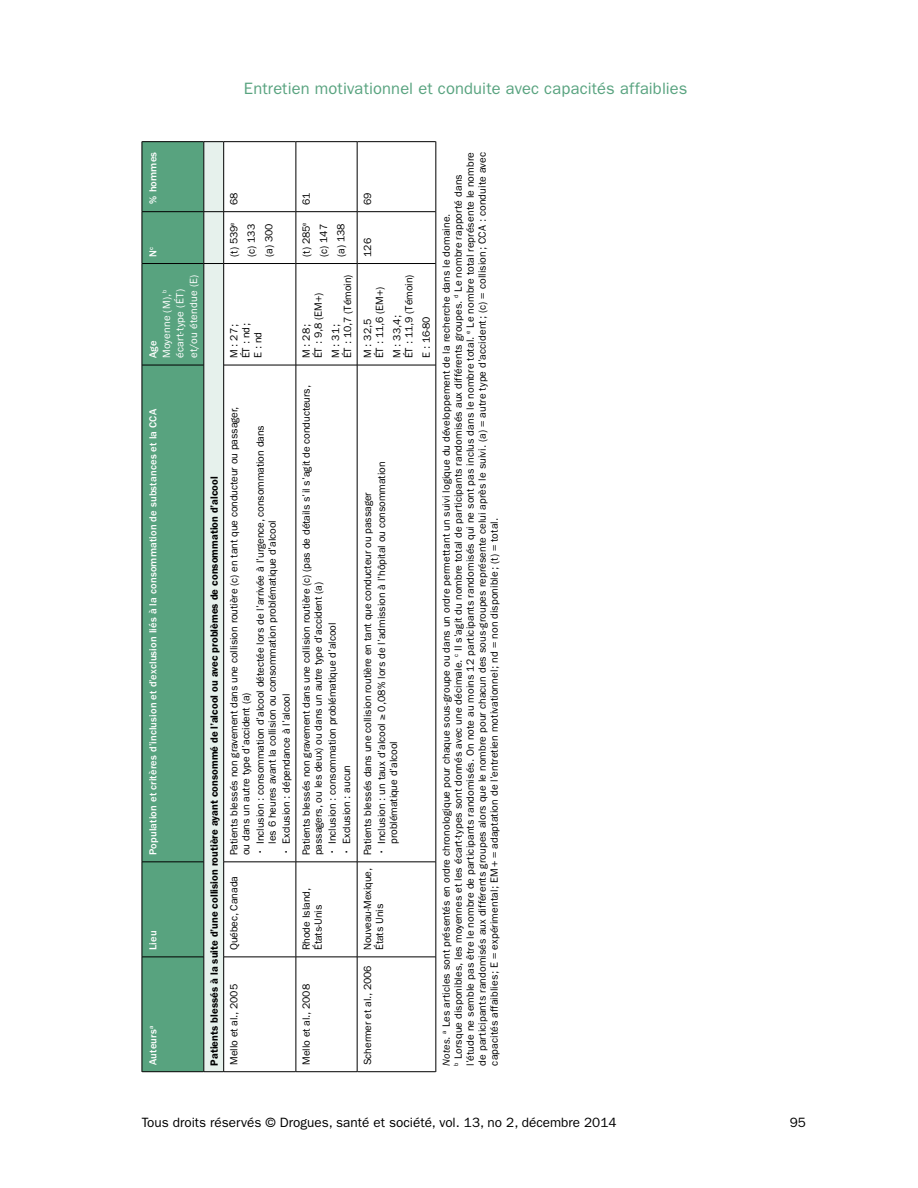
<style>
.page{position:relative;width:918px;height:1188px;background:#fff}
.page>*{position:absolute;margin:0;border:0;box-sizing:border-box;transform-origin:0 0}
.t1{font:16.5px "Franklin Gothic";letter-spacing:.01em;color:#58a37f}
.t2{font:13.5px "Franklin Gothic";color:#000}
.t3{font:10.5px/12px "Franklin Gothic";letter-spacing:-.01em;color:#000}
.t4{font:10.5px/12px "Franklin Gothic";letter-spacing:.01em;color:#000}
.t5{font:600 10.5px "Franklin Gothic";letter-spacing:.01em;color:#000}
.t6{font:500 10.5px "Franklin Gothic";letter-spacing:.015em;color:#fff}
.t7{font:10.5px/13.5px "Franklin Gothic";letter-spacing:.02em;color:#fff}
.s1{font-weight:500}
.s2{font-style:italic}
</style>
<div class="page">
<div style="left:143px;top:142px;width:61px;height:929px;background:#58a37f"></div>
<div style="left:205px;top:141px;width:18px;height:931px;background:#e6f1ec"></div>
<hr style="left:223px;top:957px;width:1px;height:115px;background:#000">
<hr style="left:224px;top:1071px;width:72px;height:1px;background:#000">
<hr style="left:223px;top:862px;width:1px;height:95px;background:#000">
<hr style="left:224px;top:957px;width:72px;height:1px;background:#000">
<hr style="left:223px;top:365px;width:1px;height:497px;background:#000">
<hr style="left:224px;top:862px;width:72px;height:1px;background:#000">
<hr style="left:223px;top:264px;width:1px;height:101px;background:#000">
<hr style="left:224px;top:365px;width:72px;height:1px;background:#000">
<hr style="left:223px;top:212px;width:1px;height:52px;background:#000">
<hr style="left:224px;top:263px;width:72px;height:1px;background:#000">
<hr style="left:223px;top:141px;width:1px;height:71px;background:#000">
<hr style="left:224px;top:211px;width:72px;height:1px;background:#000">
<hr style="left:224px;top:141px;width:72px;height:1px;background:#000">
<hr style="left:296px;top:957px;width:1px;height:115px;background:#000">
<hr style="left:296px;top:1071px;width:61px;height:1px;background:#000">
<hr style="left:296px;top:862px;width:1px;height:95px;background:#000">
<hr style="left:296px;top:957px;width:61px;height:1px;background:#000">
<hr style="left:296px;top:365px;width:1px;height:497px;background:#000">
<hr style="left:296px;top:862px;width:61px;height:1px;background:#000">
<hr style="left:296px;top:264px;width:1px;height:101px;background:#000">
<hr style="left:296px;top:365px;width:61px;height:1px;background:#000">
<hr style="left:296px;top:212px;width:1px;height:52px;background:#000">
<hr style="left:296px;top:263px;width:61px;height:1px;background:#000">
<hr style="left:296px;top:141px;width:1px;height:71px;background:#000">
<hr style="left:296px;top:211px;width:61px;height:1px;background:#000">
<hr style="left:296px;top:141px;width:61px;height:1px;background:#000">
<hr style="left:357px;top:957px;width:1px;height:115px;background:#000">
<hr style="left:357px;top:1071px;width:79px;height:1px;background:#000">
<hr style="left:357px;top:862px;width:1px;height:95px;background:#000">
<hr style="left:357px;top:957px;width:79px;height:1px;background:#000">
<hr style="left:357px;top:365px;width:1px;height:497px;background:#000">
<hr style="left:357px;top:862px;width:79px;height:1px;background:#000">
<hr style="left:357px;top:264px;width:1px;height:101px;background:#000">
<hr style="left:357px;top:365px;width:79px;height:1px;background:#000">
<hr style="left:357px;top:212px;width:1px;height:52px;background:#000">
<hr style="left:357px;top:263px;width:79px;height:1px;background:#000">
<hr style="left:357px;top:141px;width:1px;height:71px;background:#000">
<hr style="left:357px;top:211px;width:79px;height:1px;background:#000">
<hr style="left:357px;top:141px;width:79px;height:1px;background:#000">
<hr style="left:436px;top:957px;width:1px;height:115px;background:#000">
<hr style="left:436px;top:862px;width:1px;height:95px;background:#000">
<hr style="left:436px;top:365px;width:1px;height:497px;background:#000">
<hr style="left:436px;top:264px;width:1px;height:101px;background:#000">
<hr style="left:436px;top:212px;width:1px;height:52px;background:#000">
<hr style="left:436px;top:141px;width:1px;height:71px;background:#000">
<hr style="left:142px;top:957px;width:1px;height:115px;background:#000">
<hr style="left:142px;top:1071px;width:62px;height:1px;background:#000">
<hr style="left:142px;top:862px;width:1px;height:95px;background:#000">
<hr style="left:142px;top:957px;width:62px;height:1px;background:#000">
<hr style="left:142px;top:365px;width:1px;height:497px;background:#000">
<hr style="left:142px;top:862px;width:62px;height:1px;background:#000">
<hr style="left:142px;top:264px;width:1px;height:101px;background:#000">
<hr style="left:142px;top:365px;width:62px;height:1px;background:#000">
<hr style="left:142px;top:212px;width:1px;height:52px;background:#000">
<hr style="left:142px;top:263px;width:62px;height:1px;background:#000">
<hr style="left:142px;top:141px;width:1px;height:71px;background:#000">
<hr style="left:142px;top:211px;width:62px;height:1px;background:#000">
<hr style="left:142px;top:141px;width:62px;height:1px;background:#000">
<hr style="left:204px;top:957px;width:1px;height:115px;background:#000">
<hr style="left:204px;top:862px;width:1px;height:95px;background:#000">
<hr style="left:204px;top:365px;width:1px;height:497px;background:#000">
<hr style="left:204px;top:264px;width:1px;height:101px;background:#000">
<hr style="left:204px;top:212px;width:1px;height:52px;background:#000">
<hr style="left:204px;top:141px;width:1px;height:71px;background:#000">
<h1 class="t1" style="left:244px;top:79px;width:445px">Entretien motivationnel et conduite avec capacités affaiblies</h1>
<p class="t6" style="left:147px;top:204px;width:53px;rotate:-90deg">% hommes</p>
<p class="t6" style="left:147px;top:257px;width:11px;rotate:-90deg">N<sup>c</sup></p>
<p class="t7" style="left:146px;top:358px;width:85px;rotate:-90deg"><span class="s1">Age<br></span>Moyenne (M),<sup>b </sup>écart-type (ÉT) et/ou étendue (E)</p>
<p class="t6" style="left:147px;top:855px;width:447px;rotate:-90deg">Population et critères d’inclusion et d’exclusion liés à la consommation de substances et la CCA</p>
<p class="t6" style="left:147px;top:950px;width:21px;rotate:-90deg">Lieu</p>
<p class="t6" style="left:147px;top:1065px;width:41px;rotate:-90deg">Auteurs<sup>a</sup></p>
<p class="t3" style="left:228px;top:205px;width:14px;rotate:-90deg">68</p>
<p class="t3" style="left:225px;top:257px;width:36px;line-height:17.4px;rotate:-90deg">(t) 539<sup>e </sup>(c) 133 (a) 300</p>
<p class="t3" style="left:228px;top:358px;width:37px;text-align:justify;rotate:-90deg">M : 27; ÉT : nd; E : nd</p>
<p class="t3" style="left:300px;top:205px;width:14px;rotate:-90deg">61</p>
<p class="t3" style="left:298px;top:257px;width:36px;line-height:17.4px;rotate:-90deg">(t) 285<sup>e </sup>(c) 147 (a) 138</p>
<p class="t3" style="left:300px;top:358px;width:67px;rotate:-90deg">M : 28;<br>ÉT : 9,8 (EM+)</p>
<p class="t3" style="left:330px;top:358px;width:85px;rotate:-90deg">M : 31;<br>ÉT : 10,7 (Témoin)</p>
<p class="t3" style="left:362px;top:205px;width:14px;rotate:-90deg">69</p>
<p class="t3" style="left:362px;top:257px;width:20px;rotate:-90deg">126</p>
<p class="t3" style="left:362px;top:358px;width:73px;rotate:-90deg">M : 32,5<br>ÉT : 11,6 (EM+)</p>
<p class="t3" style="left:391px;top:358px;width:85px;rotate:-90deg">M : 33,4;<br>ÉT : 11,9 (Témoin)</p>
<p class="t3" style="left:420px;top:358px;width:43px;rotate:-90deg">E : 16-80</p>
<p class="t5" style="left:208px;top:1066px;width:591px;rotate:-90deg">Patients blessés à la suite d’une collision routière ayant consommé de l’alcool ou avec problèmes de consommation d’alcool</p>
<p class="t3" style="left:228px;top:855px;width:450px;rotate:-90deg">Patients blessés non gravement dans une collision routière (c) en tant que conducteur ou passager, ou dans un autre type d’accident (a)</p>
<p class="t3" style="left:254px;top:844px;width:420px;text-indent:-11px;rotate:-90deg">• Inclusion : consommation d’alcool détectée lors de l’arrivée à l’urgence, consommation dans les 6 heures avant la collision ou consommation problématique d’alcool</p>
<p class="t3" style="left:280px;top:855px;width:163px;rotate:-90deg">• Exclusion : dépendance à l’alcool</p>
<p class="t3" style="left:228px;top:950px;width:75px;rotate:-90deg">Québec, Canada</p>
<p class="t3" style="left:228px;top:1065px;width:82px;rotate:-90deg">Mello et al., 2005</p>
<p class="t3" style="left:300px;top:855px;width:471px;rotate:-90deg">Patients blessés non gravement dans une collision routière (c) (pas de détails s’il s’agit de conducteurs, passagers, ou les deux) ou dans un autre type d’accident (a)</p>
<p class="t3" style="left:326px;top:855px;width:234px;rotate:-90deg">• Inclusion : consommation problématique d’alcool</p>
<p class="t3" style="left:341px;top:855px;width:91px;rotate:-90deg">• Exclusion : aucun</p>
<p class="t3" style="left:300px;top:950px;width:63px;rotate:-90deg">Rhode Island,<br>États-Unis</p>
<p class="t3" style="left:300px;top:1065px;width:82px;rotate:-90deg">Mello et al., 2008</p>
<p class="t3" style="left:376px;top:844px;width:384px;text-indent:-11px;rotate:-90deg">• Inclusion : un taux d’alcool ≥ 0,08% lors de l’admission à l’hôpital ou consommation problématique d’alcool</p>
<p class="t3" style="left:362px;top:855px;width:364px;rotate:-90deg">Patients blessés dans une collision routière en tant que conducteur ou passager</p>
<p class="t3" style="left:362px;top:950px;width:84px;rotate:-90deg">Nouveau-Mexique,<br>États Unis</p>
<p class="t3" style="left:362px;top:1065px;width:101px;rotate:-90deg">Schermer et al., 2006</p>
<p class="t4" style="left:440px;top:1066px;width:915px;rotate:-90deg"><span class="s2">Notes</span>. <sup>a</sup> Les articles sont présentés en ordre chronologique pour chaque sous-groupe ou dans un ordre permettant un suivi logique du développement de la recherche dans le domaine.<br><sup>b</sup> Lorsque disponibles, les moyennes et les écart-types sont donnés avec une décimale. <sup>c</sup> Il s’agit du nombre total de participants randomisés aux différents groupes. <sup>d</sup> Le nombre rapporté dans l’étude ne semble pas être le nombre de participants randomisés. On note au moins 12 participants randomisés qui ne sont pas inclus dans le nombre total. <sup>e</sup> Le nombre total représente le nombre de participants randomisés aux différents groupes alors que le nombre pour chacun des sous-groupes représente celui après le suivi. (a) = autre type d’accident; (c) = collision; CCA : conduite avec capacités affaiblies; E = expérimental; EM+ = adaptation de l’entretien motivationnel; nd = non disponible; (t) = total.</p>
<p class="t2" style="left:142px;top:1115px;width:476px">Tous droits réservés © Drogues, santé et société, vol. 13, no 2, décembre 2014</p>
<p class="t2" style="left:790px;top:1115px;width:18px">95</p>
</div>
